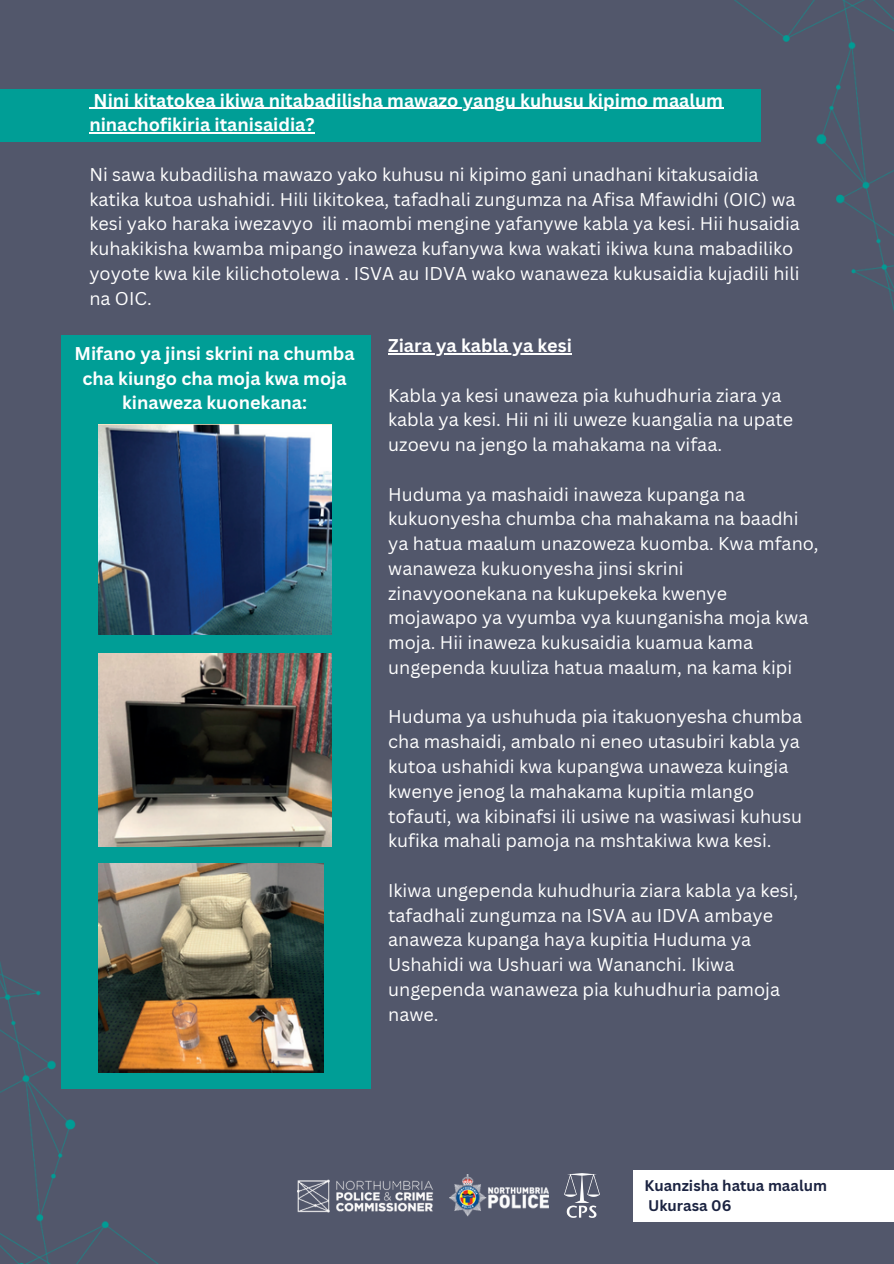
<style>
.page{position:relative;width:894px;height:1264px;background:#fff}
.page>*{position:absolute;margin:0;border:0;box-sizing:border-box;transform-origin:0 0}
.t1{font:18px/24.8px "Canva Sans";color:#fff}
.t2{font:700 18px/24.8px "Canva Sans";color:#fff}
.t3{font:700 15px "Canva Sans";color:#1b2341}
</style>
<div class="page">
<div style="left:0;top:0;width:893px;height:1263px;background:#52576b"></div>
<img style="left:564px;top:1173px;width:35px;height:44px">
<div style="left:632px;top:1170px;width:261px;height:51px;background:#fff"></div>
<div style="left:0;top:89px;width:760px;height:53px;background:#009e96"></div>
<hr style="left:94px;top:108px;width:629px;height:1px;background:#fff">
<hr style="left:89px;top:132px;width:226px;height:2px;background:#fff">
<div style="left:61px;top:335px;width:309px;height:753px;background:#009e96"></div>
<img style="left:98px;top:425px;width:233px;height:209px">
<img style="left:98px;top:653px;width:233px;height:193px">
<img style="left:162px;top:863px;width:161px;height:209px">
<hr style="left:388px;top:353px;width:184px;height:1px;background:#fff">
<img style="left:449px;top:1174px;width:99px;height:42px">
<img style="left:0;top:843px;width:162px;height:420px">
<img style="left:734px;top:0;width:159px;height:307px">
<img style="left:298px;top:1179px;width:136px;height:34px">
<h1 class="t2" style="left:89px;top:87px;width:635px">Nini kitatokea ikiwa nitabadilisha mawazo yangu kuhusu kipimo maalum ninachofikiria itanisaidia?</h1>
<h1 class="t1" style="left:89px;top:162px;width:670px">Ni sawa kubadilisha mawazo yako kuhusu ni kipimo gani unadhani kitakusaidia</h1>
<h2 class="t1" style="left:89px;top:186px;width:712px">katika kutoa ushahidi. Hili likitokea, tafadhali zungumza na Afisa Mfawidhi (OIC) wa kesi yako haraka iwezavyo ili maombi mengine yafanywe kabla ya kesi. Hii husaidia kuhakikisha kwamba mipango inaweza kufanywa kwa wakati ikiwa kuna mabadiliko yoyote kwa kile kilichotolewa . ISVA au IDVA wako wanaweza kukusaidia kujadili hili na OIC.</h2>
<p class="t2" style="left:74px;top:340px;width:281px;text-align:center">Mifano ya jinsi skrini na chumba cha kiungo cha moja kwa moja kinaweza kuonekana:</p>
<p class="t2" style="left:388px;top:333px;width:185px">Ziara ya kabla ya kesi</p>
<h1 class="t1" style="left:388px;top:382px;width:406px">Kabla ya kesi unaweza pia kuhudhuria ziara ya kabla ya kesi. Hii ni ili uweze kuangalia na upate uzoevu na jengo la mahakama na vifaa.</h1>
<h2 class="t1" style="left:388px;top:481px;width:432px">Huduma ya mashaidi inaweza kupanga na kukuonyesha chumba cha mahakama na baadhi ya hatua maalum unazoweza kuomba. Kwa mfano, wanaweza kukuonyesha jinsi skrini zinavyoonekana na kukupekeka kwenye mojawapo ya vyumba vya kuunganisha moja kwa moja. Hii inaweza kukusaidia kuamua kama ungependa kuuliza hatua maalum, na kama kipi</h2>
<h2 class="t1" style="left:388px;top:704px;width:415px">Huduma ya ushuhuda pia itakuonyesha chumba cha mashaidi, ambalo ni eneo utasubiri kabla ya kutoa ushahidi kwa kupangwa unaweza kuingia kwenye jenog la mahakama kupitia mlango tofauti, wa kibinafsi ili usiwe na wasiwasi kuhusu kufika mahali pamoja na mshtakiwa kwa kesi.</h2>
<h2 class="t1" style="left:388px;top:877px;width:411px">Ikiwa ungependa kuhudhuria ziara kabla ya kesi, tafadhali zungumza na ISVA au IDVA ambaye anaweza kupanga haya kupitia Huduma ya Ushahidi wa Ushuari wa Wananchi. Ikiwa ungependa wanaweza pia kuhudhuria pamoja nawe.</h2>
<h1 class="t3" style="left:644px;top:1174px;width:184px">Kuanzisha hatua maalum</h1>
<p class="t3" style="left:648px;top:1194px;width:85px">Ukurasa 06</p>
</div>
